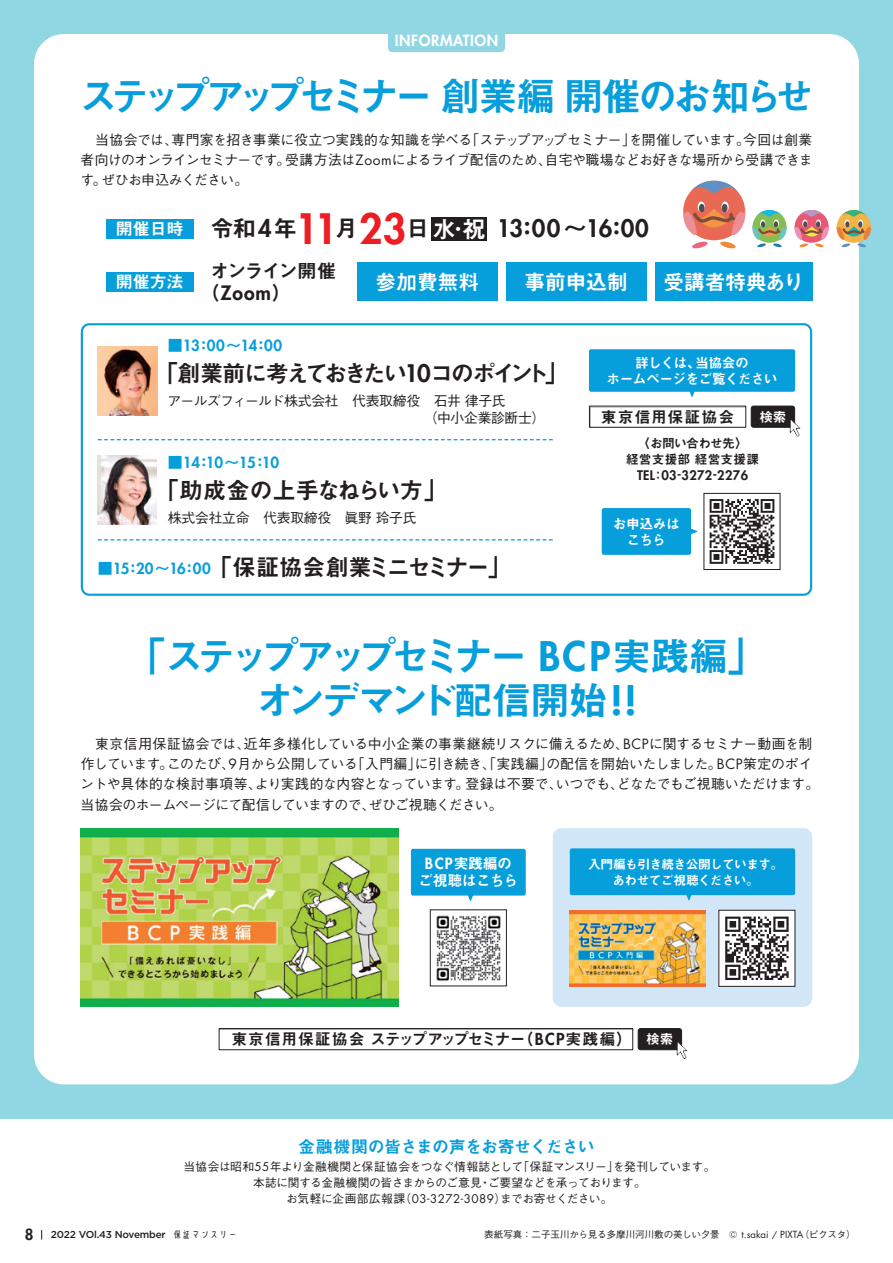
<style>
.page{position:relative;width:893px;height:1263px;background:#fff}
.page>*{position:absolute;margin:0;border:0;box-sizing:border-box;transform-origin:0 0}
.t1{font:39.3px/43.7px "Midashi Go Pr 5 MB31";letter-spacing:-.14em;color:#069edb;text-align:center}
.t2{font:800 23.55px "Futura Std";color:#231f20}
.t3{font:23.4px "Midashi Go Pr 5 MB31";letter-spacing:-.1em;color:#231f20}
.t4{font:23.4px "Midashi Go Pr 5 MB31";letter-spacing:-.135em;color:#231f20}
.t5{font:23.4px "Midashi Go Pr 5 MB31";letter-spacing:-.025em;color:#231f20}
.t6{font:21.3px "Midashi Go Pr 5 MB31";letter-spacing:-.03em;color:#fff}
.t7{font:800 19.35px "Futura Std";color:#231f20}
.t8{font:19.2px "Midashi Go Pr 5 MB31";letter-spacing:-.1em;color:#231f20}
.t9{font:16.95px "Midashi Go Pr 5 MB31";letter-spacing:-.04em;color:#069edb}
.t10{font:16.95px "Midashi Go Pr 5 MB31";color:#fff}
.t11{font:15.9px "Midashi Go Pr 5 MB31";letter-spacing:.015em;color:#231f20}
.t12{font:15.9px "Midashi Go Pr 5 MB31";letter-spacing:.06em;color:#231f20}
.t13{font:800 15px "Futura Std";color:#069edb}
.t14{font:800 15px "Futura Std";letter-spacing:.04em;color:#fff}
.t15{font:14.85px/17px "Midashi Go Pr 5 MB31";letter-spacing:-.035em;color:#fff;text-align:center}
.t16{font:500 13.8px/20.2px "Gothic BBB Pr 5";letter-spacing:-.03em;color:#231f20}
.t17{font:13.8px/15.9px "Midashi Go Pr 5 MB31";letter-spacing:-.05em;color:#fff;text-align:center}
.t18{font:13.5px "Midashi Go Pr 5 MB31";color:#fff}
.t19{font:800 12.9px "Futura Std";letter-spacing:.025em;color:#231f20}
.t20{font:12.75px/15.9px "Midashi Go Pr 5 MB31";letter-spacing:-.05em;color:#fff;text-align:center}
.t21{font:12.75px/15.9px "Midashi Go Pr 5 MB31";letter-spacing:.005em;color:#231f20;text-align:center}
.t22{font:500 11.7px/15.9px "Gothic BBB Pr 5";letter-spacing:-.04em;color:#231f20;text-align:center}
.t23{font:500 10.05px "Gotham";letter-spacing:-.025em;color:#231f20}
.t24{font:500 9.6px "Gothic BBB Pr 5";letter-spacing:-.01em;color:#231f20}
.s1{font-family:"Futura Std";font-weight:400}
.s2{font-family:"Midashi Go Pr 5 MB31";font-weight:400;font-size:16.95px;color:#fff}
.s3{font-family:"Midashi Go Pr 5 MB31";font-weight:400;font-size:23.4px}
.s4{font-size:40.8px;color:#ee1d23}
.s5{font-family:"Midashi Go Pr 5 MB31";font-weight:400;font-size:23.4px;color:#fff}
.s6{font-family:"Midashi Go Pr 5 MB31";font-weight:400;font-size:18.75px;color:#fff}
.s7{font-family:"Midashi Go Pr 5 MB31";font-weight:400;font-size:19.2px}
.s8{font-family:"Midashi Go Pr 5 MB31";font-weight:400;font-size:14.85px}
.s9{font-family:"Futura Std";font-weight:800;font-size:23.55px}
.s10{font-size:14.85px;color:#069edb}
.s11{font-family:"Futura Std";font-weight:800;font-size:15px;color:#069edb}
.s12{font-family:"Midashi Go Pr 5 MB31";font-weight:400;font-size:12.75px}
.s13{font-family:"Futura Std";font-weight:800;font-size:39.75px}
.s14{font-family:"Futura Std";font-weight:800;font-size:15px}
.s15{font-family:"Futura Std";font-weight:800;font-size:16.05px}
.s16{font-size:13.5px;color:#fff}
.s17{font-family:"F1 Clip";font-size:9.15px}
.s18{font-family:"Futura Std";font-weight:400;font-size:8.4px}
</style>
<div class="page">
<div style="left:0;top:0;width:893px;height:1118px;background:#91d6e3"></div>
<div style="left:34px;top:34px;width:825px;height:1050px;background:#fff;border-radius:30px"></div>
<div style="left:81px;top:323px;width:731px;height:273px;border:2px solid #069edb;border-radius:7px"></div>
<div style="left:432px;top:218px;width:55px;height:23px;background:#231f20"></div>
<div style="left:106px;top:219px;width:87px;height:19px;background:#069edb"></div>
<div style="left:388px;top:34px;width:117px;height:18px;background:#91d6e3"></div>
<img style="left:98px;top:347px;width:59px;height:69px">
<img style="left:98px;top:455px;width:58px;height:69px">
<svg style="left:98px;top:439px;width:455px;height:1px"></svg>
<svg style="left:98px;top:539px;width:455px;height:1px"></svg>
<img style="left:81px;top:828px;width:317px;height:179px">
<div style="left:219px;top:1028px;width:414px;height:22px;border:1px solid #231f20"></div>
<div style="left:638px;top:1028px;width:44px;height:22px;background:#231f20;border-radius:2px"></div>
<div style="left:638px;top:1028px;width:44px;height:22px;border:1px solid #231f20;border-radius:2px"></div>
<svg style="left:677px;top:1041px;width:10px;height:18px"></svg>
<img style="left:430px;top:909px;width:77px;height:72px">
<div style="left:430px;top:910px;width:77px;height:76px;border:1px solid #231f20"></div>
<svg style="left:467px;top:895px;width:7px;height:6px"></svg>
<div style="left:411px;top:849px;width:115px;height:46px;background:#069edb;border-radius:2px"></div>
<div style="left:553px;top:828px;width:259px;height:179px;background:#d1e6f6;border-radius:9px"></div>
<img style="left:570px;top:910px;width:136px;height:76px">
<div style="left:719px;top:910px;width:76px;height:76px;background:#fff"></div>
<svg style="left:725px;top:916px;width:64px;height:64px"></svg>
<svg style="left:685px;top:895px;width:7px;height:6px"></svg>
<div style="left:570px;top:848px;width:225px;height:47px;background:#069edb;border-radius:2px"></div>
<div style="left:106px;top:272px;width:87px;height:19px;background:#069edb"></div>
<div style="left:357px;top:263px;width:140px;height:38px;background:#069edb"></div>
<div style="left:506px;top:263px;width:140px;height:38px;background:#069edb"></div>
<div style="left:655px;top:263px;width:157px;height:38px;background:#069edb"></div>
<svg style="left:710px;top:499px;width:64px;height:65px"></svg>
<div style="left:704px;top:493px;width:76px;height:77px;border:1px solid #231f20"></div>
<svg style="left:691px;top:528px;width:6px;height:7px"></svg>
<div style="left:602px;top:508px;width:89px;height:47px;background:#069edb;border-radius:2px"></div>
<div style="left:589px;top:406px;width:157px;height:22px;border:1px solid #231f20"></div>
<div style="left:751px;top:406px;width:44px;height:21px;background:#231f20;border-radius:2px"></div>
<div style="left:751px;top:406px;width:44px;height:22px;border:1px solid #231f20;border-radius:2px"></div>
<svg style="left:790px;top:418px;width:10px;height:18px"></svg>
<svg style="left:689px;top:392px;width:6px;height:5px"></svg>
<div style="left:589px;top:349px;width:206px;height:43px;background:#069edb;border-radius:2px"></div>
<div style="left:683px;top:181px;width:62px;height:59px;background:#ea6955;border-radius:50%"></div>
<svg style="left:691px;top:181px;width:46px;height:12px"></svg>
<svg style="left:698px;top:201px;width:7px;height:11px"></svg>
<div style="left:699px;top:204px;width:6px;height:8px;background:#4e4f50;border-radius:50%"></div>
<svg style="left:721px;top:201px;width:8px;height:11px"></svg>
<div style="left:722px;top:204px;width:5px;height:8px;background:#4e4f50;border-radius:50%"></div>
<svg style="left:683px;top:208px;width:104px;height:41px"></svg>
<svg style="left:794px;top:210px;width:35px;height:37px"></svg>
<svg style="left:836px;top:210px;width:35px;height:37px"></svg>
<p class="t14" style="left:395px;top:30px;width:105px">INFORMATION</p>
<h1 class="t1" style="left:79px;top:72px;width:737px">ステップアップセミナー創業編開催のお知らせ</h1>
<p class="t16" style="left:80px;top:128px;width:734px;text-align:justify">　当協会では、専門家を招き事業に役立つ実践的な知識を学べる「ステップアップセミナー」を開催しています。今回は創業者向けのオンラインセミナーです。受講方法は<span class="s1">Zoom</span>によるライブ配信のため、自宅や職場などお好きな場所から受講できます。ぜひお申込みください。</p>
<h2 class="t2" style="left:116px;top:214px;width:534px"><span class="s2">開催日時</span> <span class="s3">令和</span>4<span class="s3">年</span><span class="s4">11</span><span class="s3">月</span><span class="s4">23</span><span class="s3">日</span><span class="s5">水</span><span class="s6">・</span><span class="s5">祝</span> 13:00<span class="s3">～</span>16:00</h2>
<h3 class="t8" style="left:210px;top:256px;width:128px">オンライン開催</h3>
<h3 class="t7" style="left:201px;top:280px;width:92px"><span class="s7">（</span>Zoom<span class="s7">）</span></h3>
<p class="t10" style="left:116px;top:268px;width:70px">開催方法</p>
<h3 class="t6" style="left:375px;top:265px;width:106px">参加費無料</h3>
<h3 class="t6" style="left:524px;top:265px;width:105px">事前申込制</h3>
<h3 class="t6" style="left:663px;top:265px;width:143px">受講者特典あり</h3>
<p class="t13" style="left:168px;top:336px;width:116px"><span class="s8">■</span>13:00<span class="s8">～</span>14:00</p>
<h3 class="t4" style="left:155px;top:354px;width:415px">「創業前に考えておきたい<span class="s9">10</span>コのポイント」</h3>
<p class="t16" style="left:424px;top:391px;width:123px;line-height:17px;text-indent:-256px">アールズフィールド株式会社　代表取締役　石井律子氏<br>（中小企業診断士）</p>
<p class="t13" style="left:168px;top:453px;width:113px"><span class="s8">■</span>14:10<span class="s8">～</span>15:10</p>
<h3 class="t5" style="left:155px;top:472px;width:293px">「助成金の上手なねらい方」</h3>
<p class="t16" style="left:168px;top:506px;width:250px">株式会社立命　代表取締役　眞野玲子氏</p>
<h3 class="t3" style="left:98px;top:548px;width:415px"><span class="s10">■</span><span class="s11">15</span><sup>:</sup><span class="s11">20</span><span class="s10">～</span><span class="s11">16</span><sup>:</sup><span class="s11">00</span>「保証協会創業ミニセミナー」</h3>
<p class="t17" style="left:607px;top:354px;width:172px">詳しくは、当協会の<br>ホームページをご覧ください</p>
<p class="t12" style="left:601px;top:404px;width:135px">東京信用保証協会</p>
<p class="t18" style="left:759px;top:406px;width:29px">検索</p>
<p class="t21" style="left:626px;top:434px;width:135px">〈お問い合わせ先〉<br>経営支援部経営支援課</p>
<p class="t19" style="left:637px;top:467px;width:113px">TEL<span class="s12">：</span>03-3272-2276</p>
<p class="t17" style="left:613px;top:515px;width:69px">お申込みはこちら</p>
<h1 class="t1" style="left:126px;top:632px;width:642px">「ステップアップセミナー <span class="s13">BC P</span>実践編」オンデマンド配信開始<span class="s13">!!</span></h1>
<p class="t16" style="left:80px;top:732px;width:741px">　東京信用保証協会では、近年多様化している中小企業の事業継続リスクに備えるため、<span class="s1">BCP</span>に関するセミナー動画を制作しています。このたび、<span class="s1">9</span>月から公開している「入門編」に引き続き、「実践編」の配信を開始いたしました。<span class="s1">BCP</span>策定のポイントや具体的な検討事項等、より実践的な内容となっています。登録は不要で、いつでも、どなたでもご視聴いただけます。当協会のホームページにて配信していますので、ぜひご視聴ください。</p>
<p class="t15" style="left:418px;top:854px;width:102px"><span class="s14">BCP</span>実践編のご視聴はこちら</p>
<p class="t20" style="left:588px;top:855px;width:197px">入門編も引き続き公開しています。あわせてご視聴ください。</p>
<p class="t11" style="left:231px;top:1026px;width:444px">東京信用保証協会ステップアップセミナー（<span class="s15">BCP</span>実践編） <span class="s16">検索</span></p>
<p class="t9" style="left:298px;top:1132px;width:298px">金融機関の皆さまの声をお寄せください</p>
<p class="t22" style="left:184px;top:1158px;width:533px">当協会は昭和<span class="s1">55</span>年より金融機関と保証協会をつなぐ情報誌として「保証マンスリー」を発刊しています。本誌に関する金融機関の皆さまからのご意見・ご要望などを承っております。<br>お気軽に企画部広報課（<span class="s1">03-3272-3089</span>）までお寄せください。</p>
<p class="t23" style="left:25px;top:1228px;width:214px"><span class="s14">8</span> 2022 VOl.43 November <span class="s17">保証マンスリー</span></p>
<p class="t24" style="left:484px;top:1227px;width:373px">表紙写真：二子玉川から見る多摩川河川敷の美しい夕景 © <span class="s1">t.sakai</span> <span class="s18">/</span> <span class="s1">PIXTA</span>（ピクスタ）</p>
</div>
